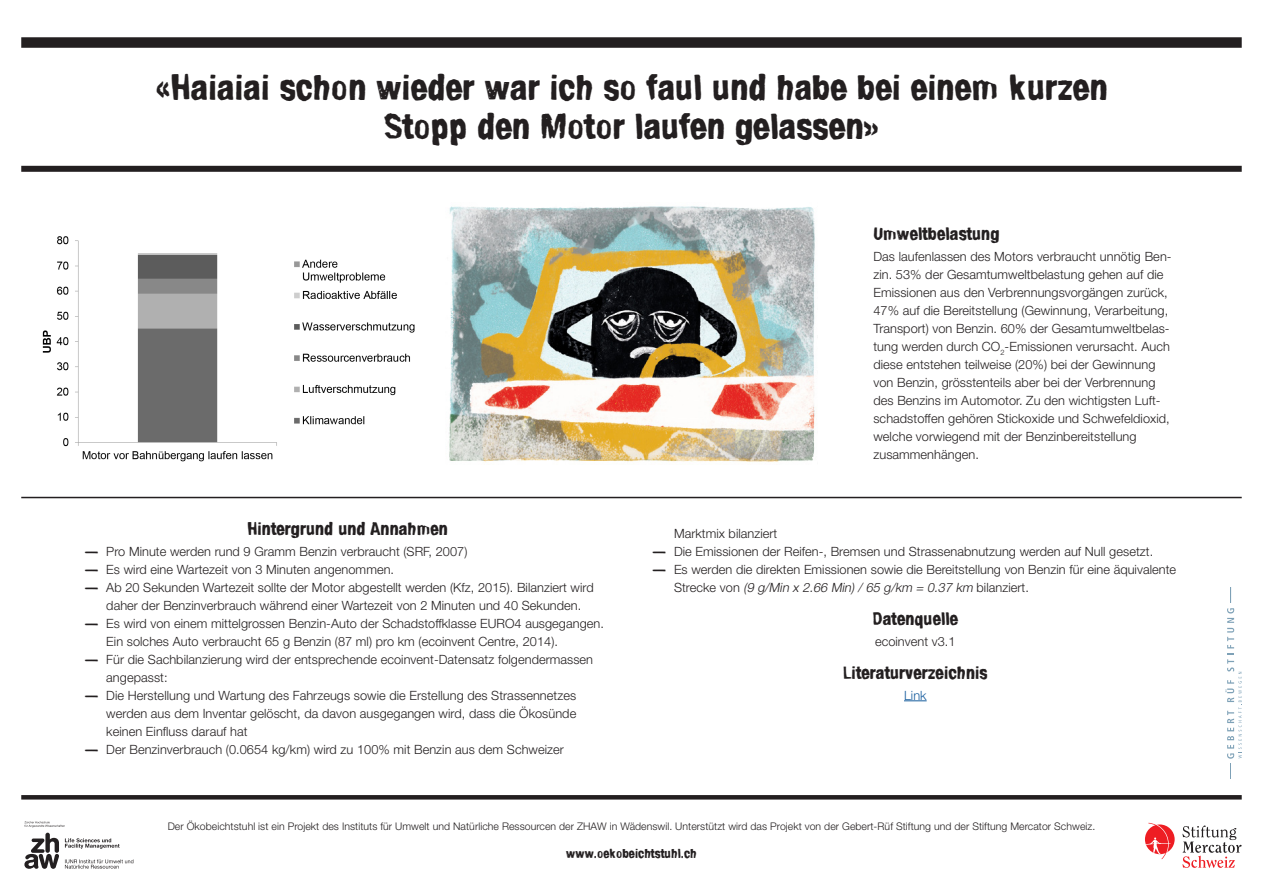
<style>
.page{position:relative;width:1263px;height:893px;background:#fff}
.page>*{position:absolute;margin:0;border:0;box-sizing:border-box;transform-origin:0 0}
.zitat{font:36px "True Potato Type";letter-spacing:.005em;color:#231f20}
.titel_zentriert{font:18px "True Potato Type";letter-spacing:.005em;color:#231f20}
.titel_links{font:18px "True Potato Type";letter-spacing:.005em;color:#231f20}
.lauftext_zentriert{font:13.05px "True Potato Type";letter-spacing:.005em;color:#231f20}
.lauftext_links{font:300 12.75px/18px "Helvetica Neue LT Pro";letter-spacing:.005em;color:#231f20}
.lauftext_zentriert-2{font:300 12.75px "Helvetica Neue LT Pro";letter-spacing:.005em;color:#231f20}
.lauftext_zentriert-3{font:300 12.75px "Helvetica Neue LT Pro";color:#175d9e}
.lauftext_zentriert-4{font:300 10.5px "Helvetica Neue LT Pro";letter-spacing:.005em;color:#231f20}
.s1{font-family:"True Potato Type";font-weight:400}
.s2{font-style:italic}
</style>
<div class="page">
<svg style="left:24px;top:821px;width:109px;height:48px"></svg>
<img style="left:449px;top:206px;width:366px;height:256px">
<svg style="left:904px;top:700px;width:23px;height:1px"></svg>
<svg style="left:21px;top:795px;width:1221px;height:4px;background:#262223"></svg>
<hr style="left:21px;top:497px;width:1221px;height:1px;background:#231f20">
<div style="left:21px;top:166px;width:1221px;height:6px;background:#231f20"></div>
<div style="left:21px;top:37px;width:1221px;height:11px;background:#231f20"></div>
<svg style="left:1145px;top:824px;width:30px;height:30px"></svg>
<svg style="left:1145px;top:823px;width:26px;height:36px"></svg>
<svg style="left:1182px;top:825px;width:59px;height:43px"></svg>
<svg style="left:1227px;top:587px;width:7px;height:61px"></svg>
<svg style="left:1225px;top:654px;width:17px;height:125px"></svg>
<img style="left:42px;top:236px;width:373px;height:226px">
<p class="zitat" style="left:155px;top:67px;width:954px">«Haiaiai schon wieder war ich so faul und habe bei einem kurzen</p>
<p class="zitat" style="left:384px;top:106px;width:497px">Stopp den Motor laufen gelassen»</p>
<p class="titel_zentriert" style="left:247px;top:518px;width:202px">Hintergrund und Annahmen</p>
<p class="lauftext_links" style="left:85px;top:542px;width:384px"><span class="s1">—</span> Pro Minute werden rund 9 Gramm Benzin verbraucht (SRF, 2007)</p>
<p class="lauftext_links" style="left:85px;top:560px;width:311px"><span class="s1">—</span> Es wird eine Wartezeit von 3 Minuten angenommen.</p>
<p class="lauftext_links" style="left:106px;top:578px;width:489px;text-indent:-21px"><span class="s1">—</span> Ab 20 Sekunden Wartezeit sollte der Motor abgestellt werden (Kfz, 2015). Bilanziert wird daher der Benzinverbrauch während einer Wartezeit von 2 Minuten und 40 Sekunden.</p>
<p class="lauftext_links" style="left:106px;top:614px;width:499px;text-indent:-21px"><span class="s1">—</span> Es wird von einem mittelgrossen Benzin-Auto der Schadstoffklasse EURO4 ausgegangen.<br>Ein solches Auto verbraucht 65 g Benzin (87 ml) pro km (ecoinvent Centre, 2014).</p>
<p class="lauftext_links" style="left:106px;top:650px;width:488px;text-indent:-21px"><span class="s1">—</span> Für die Sachbilanzierung wird der entsprechende ecoinvent-Datensatz folgendermassen angepasst:</p>
<p class="lauftext_links" style="left:106px;top:686px;width:471px;text-align:justify;text-indent:-21px"><span class="s1">—</span> Die Herstellung und Wartung des Fahrzeugs sowie die Erstellung des Strassennetzes werden aus dem Inventar gelöscht, da davon ausgegangen wird, dass die Ökosünde keinen Einfluss darauf hat</p>
<p class="lauftext_links" style="left:85px;top:740px;width:480px"><span class="s1">—</span> Der Benzinverbrauch (0.0654 kg/km) wird zu 100% mit Benzin aus dem Schweizer</p>
<p class="titel_links" style="left:873px;top:224px;width:127px">Umweltbelastung</p>
<p class="lauftext_links" style="left:873px;top:247px;width:300px">Das laufenlassen des Motors verbraucht unnötig Ben&shy;zin. 53% der Gesamtumweltbelastung gehen auf die Emissionen aus den Verbrennungsvorgängen zurück, 47% auf die Bereitstellung (Gewinnung, Verarbeitung, Transport) von Benzin. 60% der Gesamtumweltbelas&shy;tung werden durch CO<sub>2</sub>-Emissionen verursacht. Auch diese entstehen teilweise (20%) bei der Gewinnung von Benzin, grösstenteils aber bei der Verbrennung des Benzins im Automotor. Zu den wichtigsten Luft&shy;schadstoffen gehören Stickoxide und Schwefeldioxid, welche vorwiegend mit der Benzinbereitstellung zusammenhängen.</p>
<p class="lauftext_links" style="left:674px;top:524px;width:105px">Marktmix bilanziert</p>
<p class="lauftext_links" style="left:653px;top:542px;width:502px"><span class="s1">—</span> Die Emissionen der Reifen-, Bremsen und Strassenabnutzung werden auf Null gesetzt.</p>
<p class="lauftext_links" style="left:674px;top:560px;width:504px;text-indent:-21px"><span class="s1">—</span> Es werden die direkten Emissionen sowie die Bereitstellung von Benzin für eine äquivalente<br>St rec ke vo n <span class="s2">(9 g/Min x 2.66 Min) / 65 g/km = 0.37 km</span> b i l a n z i e rt .</p>
<p class="titel_zentriert" style="left:872px;top:608px;width:87px">Datenquelle</p>
<p class="lauftext_zentriert-2" style="left:875px;top:633px;width:82px">ecoinvent v3.1</p>
<p class="titel_zentriert" style="left:843px;top:662px;width:146px">Literaturverzeichnis</p>
<p class="lauftext_zentriert-3" style="left:904px;top:687px;width:24px">Link</p>
<p class="lauftext_zentriert-4" style="left:168px;top:820px;width:929px">Der Ökobeichtstuhl ist ein Projekt des Instituts für Umwelt und Natürliche Ressourcen der ZHAW in Wädenswil. Unterstützt wird das Projekt von der Gebert-Rüf Stiftung und der Stiftung Mercator Schweiz.</p>
<p class="lauftext_zentriert" style="left:566px;top:846px;width:132px">www.oekobeichtstuhl.ch</p>
</div>
